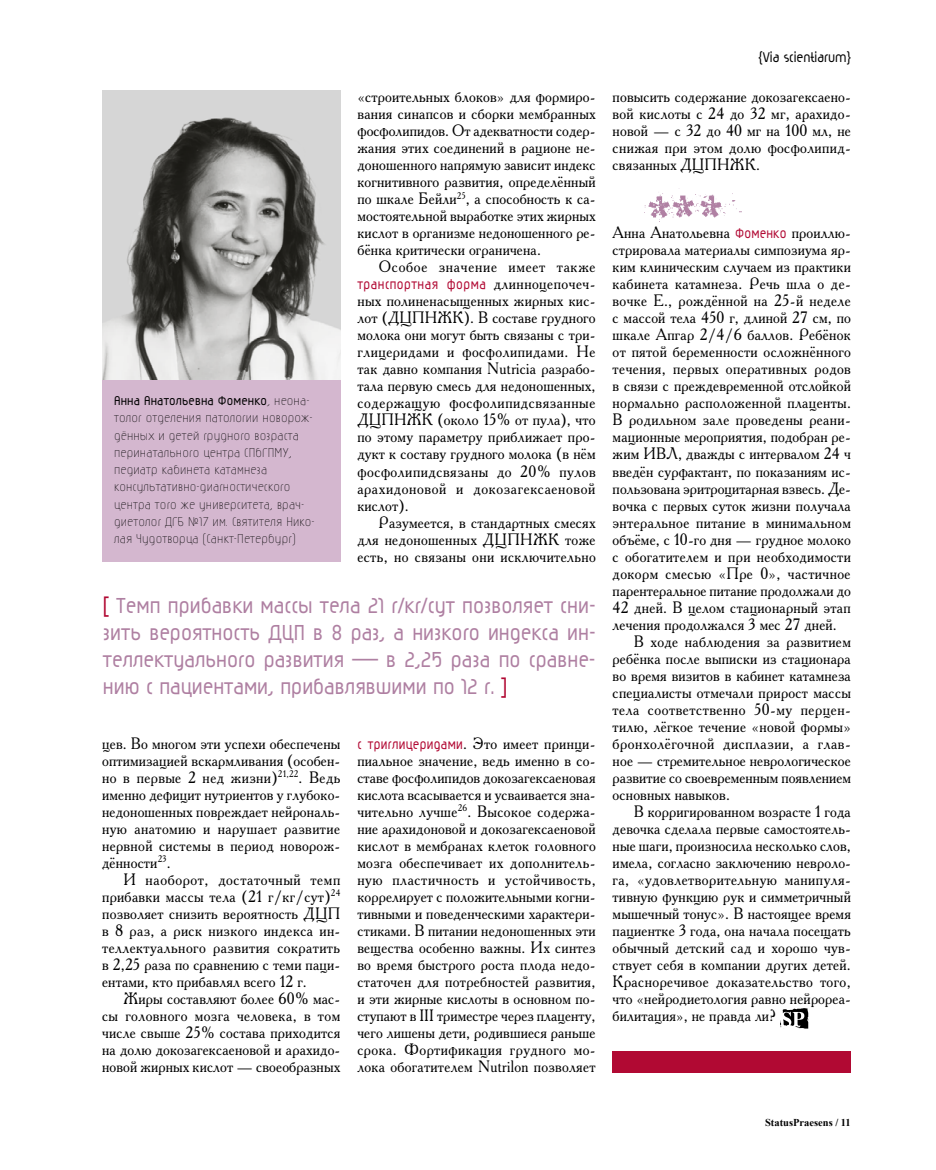
<style>
.page{position:relative;width:936px;height:1170px;background:#fff}
.page>*{position:absolute;margin:0;border:0;box-sizing:border-box;transform-origin:0 0}
.t1{font:700 25.5px/27px "Magic";color:#af80a2;text-align:justify}
.t2{font:16.5px/17px "Academy";letter-spacing:.01em;color:#000;text-align:justify;scale:.95 1}
.t3{font:16.5px "Academy";letter-spacing:.03em;color:#000;scale:.95 1}
.t4{font:700 16.5px "Magic";letter-spacing:.03em;color:#b10933;scale:.95 1}
.t5{font:16.5px "Academy";letter-spacing:.035em;color:#000;scale:.95 1}
.t6{font:16.5px "Academy";letter-spacing:.045em;color:#000;scale:.95 1}
.t7{font:700 16.5px "Magic";color:#000}
.t8{font:15px/17.2px "Magic";letter-spacing:.01em;color:#000}
.t9{font:700 10.5px "Times New Roman";color:#000}
.s1{font-weight:700}
.s2{font-family:"Academy";font-weight:400;color:#000}
.s3{color:#b10933}
.s4{font-family:"Magic";font-weight:700;color:#b10933}
</style>
<div class="page">
<div style="left:612px;top:1050px;width:238px;height:21px;background:#b10933"></div>
<img style="left:645px;top:188px;width:96px;height:32px">
<svg style="left:780px;top:1008px;width:28px;height:20px"></svg>
<div style="left:102px;top:374px;width:238px;height:187px;background:#d4b7cf"></div>
<img style="left:102px;top:91px;width:238px;height:289px">
<p class="t8" style="left:114px;top:393px;width:202px"><span class="s1">Анна Анатольевна Фоменко</span>, неона&shy;толог отделения патологии новорож&shy;дённых и детей грудного возраста перинатального центра СПбГПМУ, педиатр кабинета катамнеза консультативно-диагностического центра того же университета, врач&shy;диетолог ДГБ №17 им. Святителя Нико&shy;лая Чудотворца (Санкт-Петербург)</p>
<p class="t2" style="left:357px;top:88px;width:252px">«строительных блоков» для формиро&shy;вания синапсов и сборки мембранных фосфолипидов. От адекватности содер&shy;жания этих соединений в рационе не&shy;доношенного напрямую зависит индекс когнитивного развития, определённый по шкале Бейли<sup>25</sup>, а способность к са&shy;мостоятельной выработке этих жирных кислот в организме недоношенного ре&shy;бёнка критически ограничена.</p>
<p class="t6" style="left:379px;top:256px;width:230px">Особое значение имеет также</p>
<p class="t4" style="left:357px;top:276px;width:252px">транспортная форма <span class="s2">длинноцепочеч-</span></p>
<p class="t2" style="left:357px;top:292px;width:252px">ных полиненасыщенных жирных кис&shy;лот (ДЦПНЖК). В составе грудного молока они могут быть связаны с три&shy;глицеридами и фосфолипидами. Не так давно компания Nutricia разрабо&shy;тала первую смесь для недоношенных, содержащую фосфолипидсвязанные ДЦПНЖК (около 15% от пула), что по этому параметру приближает про&shy;дукт к составу грудного молока (в нём фосфолипидсвязаны до 20% пулов арахидоновой и докозагексаеновой кислот).</p>
<p class="t2" style="left:357px;top:513px;width:252px;text-indent:21px">Разумеется, в стандартных смесях для недоношенных ДЦПНЖК тоже есть, но связаны они исключительно</p>
<h1 class="t1" style="left:103px;top:593px;width:494px"><span class="s3">[</span> Темп прибавки массы тела 21 г/кг/сут позволяет сни&shy;зить вероятность ДЦП в 8 раз, а низкого индекса ин&shy;теллектуального развития — в 2,25 раза по сравне&shy;нию с пациентами, прибавлявшими по 12 г. <span class="s3">]</span></h1>
<p class="t2" style="left:102px;top:734px;width:252px">цев. Во многом эти успехи обеспечены оптимизацией вскармливания (особен&shy;но в первые 2 нед жизни)<sup>21,22</sup>. Ведь именно дефицит нутриентов у глубоко&shy;недоношенных повреждает нейрональ&shy;ную анатомию и нарушает развитие нервной системы в период новорож&shy;дённости<sup>23</sup>.</p>
<p class="t2" style="left:102px;top:870px;width:252px;text-indent:21px">И наоборот, достаточный темп прибавки массы тела (21 г/кг/сут)<sup>24 </sup>позволяет снизить вероятность ДЦП в 8 раз, а риск низкого индекса ин&shy;теллектуального развития сократить в 2,25 раза по сравнению с теми паци&shy;ентами, кто прибавлял всего 12 г.</p>
<p class="t2" style="left:102px;top:989px;width:252px;text-indent:21px">Жиры составляют более 60% мас&shy;сы головного мозга человека, в том числе свыше 25% состава приходится на долю докозагексаеновой и арахидо&shy;новой жирных кислот — своеобразных</p>
<p class="t2" style="left:357px;top:734px;width:252px"><span class="s4">с триглицеридами</span>. Это имеет принци&shy;пиальное значение, ведь именно в со&shy;ставе фосфолипидов докозагексаеновая кислота всасывается и усваивается зна&shy;чительно лучше<sup>26</sup>. Высокое содержа&shy;ние арахидоновой и докозагексаеновой кислот в мембранах клеток головного мозга обеспечивает их дополнитель&shy;ную пластичность и устойчивость, коррелирует с положительными когни&shy;тивными и поведенческими характери&shy;стиками. В питании недоношенных эти вещества особенно важны. Их синтез во время быстрого роста плода недо&shy;статочен для потребностей развития, и эти жирные кислоты в основном по&shy;ступают в III триместре через плаценту, чего лишены дети, родившиеся раньше срока. Фортификация грудного мо&shy;лока обогатителем Nutrilon позволяет</p>
<p class="t7" style="left:758px;top:49px;width:94px">{Via scientiarum}</p>
<p class="t2" style="left:612px;top:88px;width:252px;text-align:left">повысить содержание докозагексаено&shy;вой кислоты с 24 до 32 мг, арахидо&shy;новой — с 32 до 40 мг на 100 мл, не снижая при этом долю фосфолипид&shy;связанных ДЦПНЖК.</p>
<p class="t2" style="left:612px;top:224px;width:252px">Анна Анатольевна <span class="s4">Фоменко</span> проиллю-</p>
<p class="t2" style="left:612px;top:241px;width:252px">стрировала материалы симпозиума яр-</p>
<p class="t2" style="left:612px;top:258px;width:252px">ким клиническим случаем из практики</p>
<p class="t2" style="left:612px;top:275px;width:252px">кабинета катамнеза. Речь шла о де-</p>
<p class="t2" style="left:612px;top:292px;width:252px">вочке Е., рождённой на 25-й неделе</p>
<p class="t2" style="left:612px;top:309px;width:252px">с массой тела 450 г, длиной 27 см, по</p>
<p class="t2" style="left:612px;top:326px;width:252px">шкале Апгар 2/4/6 баллов. Ребёнок</p>
<p class="t2" style="left:612px;top:343px;width:252px">от пятой беременности осложнённого</p>
<p class="t2" style="left:612px;top:360px;width:252px">течения, первых оперативных родов</p>
<p class="t2" style="left:612px;top:377px;width:252px">в связи с преждевременной отслойкой</p>
<p class="t2" style="left:612px;top:394px;width:252px">нормально расположенной плаценты.</p>
<p class="t2" style="left:612px;top:411px;width:252px">В родильном зале проведены реани-</p>
<p class="t2" style="left:612px;top:428px;width:252px">мационные мероприятия, подобран ре-</p>
<p class="t2" style="left:612px;top:445px;width:252px">жим ИВЛ, дважды с интервалом 24 ч</p>
<p class="t2" style="left:612px;top:462px;width:252px">введён сурфактант, по показаниям ис-</p>
<p class="t2" style="left:612px;top:479px;width:252px">пользована эритроцитарная взвесь. Де-</p>
<p class="t2" style="left:612px;top:496px;width:252px">вочка с первых суток жизни получала</p>
<p class="t2" style="left:612px;top:513px;width:252px">энтеральное питание в минимальном</p>
<p class="t2" style="left:612px;top:530px;width:252px">объёме, с 10-го дня — грудное молоко</p>
<p class="t2" style="left:612px;top:547px;width:252px">с обогатителем и при необходимости</p>
<p class="t2" style="left:612px;top:564px;width:252px">докорм смесью «Пре 0», частичное</p>
<p class="t2" style="left:612px;top:581px;width:252px">парентеральное питание продолжали до</p>
<p class="t2" style="left:612px;top:598px;width:252px">42 дней. В целом стационарный этап</p>
<p class="t2" style="left:612px;top:615px;width:237px">лечения продолжался 3 мес 27 дней.</p>
<p class="t2" style="left:634px;top:632px;width:230px">В ходе наблюдения за развитием</p>
<p class="t2" style="left:612px;top:649px;width:252px">ребёнка после выписки из стационара</p>
<p class="t2" style="left:612px;top:666px;width:252px">во время визитов в кабинет катамнеза</p>
<p class="t2" style="left:612px;top:683px;width:252px">специалисты отмечали прирост массы</p>
<p class="t3" style="left:612px;top:698px;width:252px">тела соответственно 50-му перцен-</p>
<p class="t2" style="left:612px;top:717px;width:252px">тилю, лёгкое течение «новой формы»</p>
<p class="t5" style="left:612px;top:732px;width:252px">бронхолёгочной дисплазии, а глав-</p>
<p class="t2" style="left:612px;top:751px;width:252px">ное — стремительное неврологическое</p>
<p class="t2" style="left:612px;top:768px;width:252px">развитие со своевременным появлением</p>
<p class="t2" style="left:612px;top:785px;width:125px">основных навыков.</p>
<p class="t2" style="left:634px;top:802px;width:230px">В корригированном возрасте 1 года</p>
<p class="t2" style="left:612px;top:819px;width:252px">девочка сделала первые самостоятель-</p>
<p class="t2" style="left:612px;top:836px;width:252px">ные шаги, произносила несколько слов,</p>
<p class="t2" style="left:612px;top:853px;width:252px">имела, согласно заключению невроло-</p>
<p class="t3" style="left:612px;top:868px;width:252px">га, «удовлетворительную манипуля-</p>
<p class="t2" style="left:612px;top:887px;width:252px">тивную функцию рук и симметричный</p>
<p class="t2" style="left:612px;top:904px;width:252px">мышечный тонус». В настоящее время</p>
<p class="t2" style="left:612px;top:921px;width:252px">пациентке 3 года, она начала посещать</p>
<p class="t2" style="left:612px;top:938px;width:252px">обычный детский сад и хорошо чув-</p>
<p class="t2" style="left:612px;top:955px;width:252px">ствует себя в компании других детей.</p>
<p class="t2" style="left:612px;top:972px;width:252px">Красноречивое доказательство того,</p>
<p class="t2" style="left:612px;top:989px;width:252px">что «нейродиетология равно нейрореа-</p>
<p class="t2" style="left:612px;top:1006px;width:174px">билитация», не правда ли?</p>
<p class="t9" style="left:765px;top:1114px;width:87px">StatusPraesens / 11</p>
</div>
